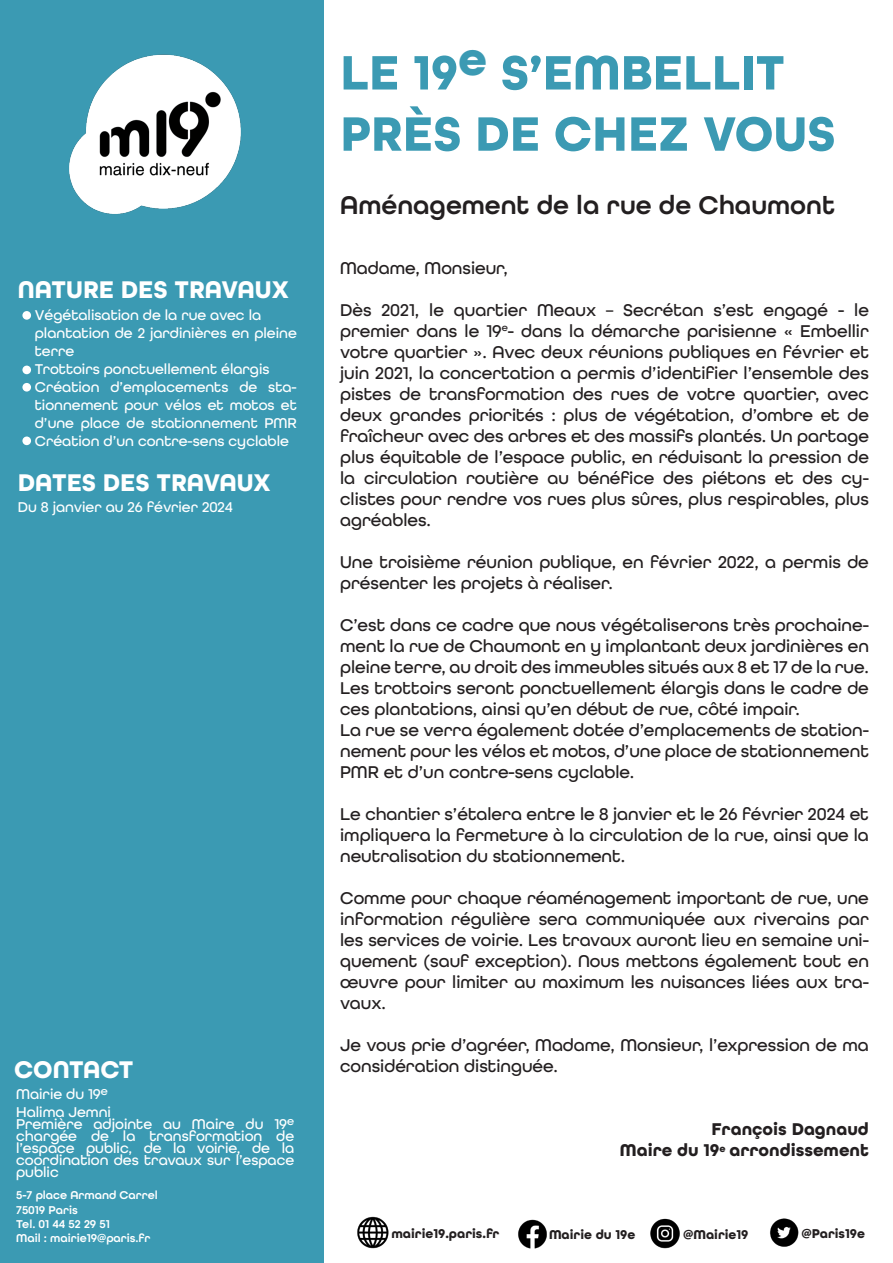
<style>
.page{position:relative;width:893px;height:1263px;background:#fff}
.page>*{position:absolute;margin:0;border:0;box-sizing:border-box;transform-origin:0 0}
.t1{font:700 51px/61.2px "All Round Gothic";color:#3b9ab3}
.t2{font:600 27px "All Round Gothic";color:#231f20}
.t3{font:700 25.5px "All Round Gothic";color:#fff}
.t4{font:500 18px/21px "All Round Gothic";color:#231f20;text-align:justify}
.t5{font:700 18px/21.6px "All Round Gothic";color:#231f20;text-align:right}
.t6{font:500 15px/18px "All Round Gothic";color:#fff}
.t7{font:700 13.5px "All Round Gothic";color:#231f20}
.t8{font:600 12px/14.4px "All Round Gothic";color:#fff}
</style>
<div class="page">
<div style="left:0;top:0;width:323px;height:1263px;background:#3b9ab3"></div>
<img style="left:69px;top:54px;width:172px;height:160px">
<div style="left:22px;top:311px;width:9px;height:9px;background:#fff;border-radius:50%"></div>
<div style="left:22px;top:366px;width:9px;height:8px;background:#fff;border-radius:50%"></div>
<div style="left:22px;top:383px;width:9px;height:9px;background:#fff;border-radius:50%"></div>
<div style="left:22px;top:436px;width:9px;height:9px;background:#fff;border-radius:50%"></div>
<img style="left:518px;top:1219px;width:29px;height:30px">
<img style="left:770px;top:1218px;width:29px;height:29px">
<img style="left:650px;top:1218px;width:30px;height:31px">
<img style="left:357px;top:1216px;width:32px;height:33px">
<h3 class="t3" style="left:18px;top:274px;width:272px">NATURE DES TRAVAUX</h3>
<p class="t6" style="left:35px;top:306px;width:263px">Végétalisation de la rue avec la plantation de 2 jardinières en pleine terre<br>Trottoirs ponctuellement élargis<br>Création d’emplacements de sta&shy;tionnement pour vélos et motos et d’une place de stationnement PMR<br>Création d’un contre-sens cyclable</p>
<h3 class="t3" style="left:18px;top:467px;width:254px">DATES DES TRAVAUX</h3>
<p class="t6" style="left:18px;top:498px;width:217px">Du 8 janvier au 26 février 2024</p>
<h3 class="t3" style="left:14px;top:1054px;width:121px">CONTACT</h3>
<p class="t6" style="left:16px;top:1085px;width:96px">Mairie du 19<sup>e<br></sup>Halima Jemni</p>
<p class="t6" style="left:16px;top:1118px;width:280px;line-height:12px;text-align:justify">Première adjointe au Maire du 19<sup>e </sup>chargée de la transformation de l’espace public, de la voirie, de la coordination des travaux sur l’espace public</p>
<p class="t8" style="left:16px;top:1188px;width:143px">5-7 place Armand Carrel<br>75019 Paris<br>Tel. 01 44 52 29 51<br>Mail : mairie19@paris.fr</p>
<h1 class="t1" style="left:340px;top:42px;width:497px">LE 19<sup>e</sup> S’EMBELLIT<br>PRÈS DE CHEZ VOUS</h1>
<h2 class="t2" style="left:340px;top:189px;width:496px">Aménagement de la rue de Chaumont</h2>
<p class="t4" style="left:340px;top:257px;width:169px">Madame, Monsieur,</p>
<p class="t4" style="left:340px;top:299px;width:530px">Dès 2021, le quartier Meaux – Secrétan s’est engagé - le premier dans le 19<sup>e</sup>- dans la démarche parisienne « Embellir votre quartier ». Avec deux réunions publiques en février et juin 2021, la concertation a permis d’identifier l’ensemble des pistes de transformation des rues de votre quartier, avec deux grandes priorités : plus de végétation, d’ombre et de fraîcheur avec des arbres et des massifs plantés. Un partage plus équitable de l’espace public, en réduisant la pression de la circulation routière au bénéfice des piétons et des cy&shy;clistes pour rendre vos rues plus sûres, plus respirables, plus agréables.</p>
<p class="t4" style="left:340px;top:551px;width:530px">Une troisième réunion publique, en février 2022, a permis de présenter les projets à réaliser.</p>
<p class="t4" style="left:340px;top:614px;width:530px;text-align:left">C’est dans ce cadre que nous végétaliserons très prochaine&shy;ment la rue de Chaumont en y implantant deux jardinières en pleine terre, au droit des immeubles situés aux 8 et 17 de la rue.<br>Les trottoirs seront ponctuellement élargis dans le cadre de ces plantations, ainsi qu’en début de rue, côté impair.<br>La rue se verra également dotée d’emplacements de station&shy;nement pour les vélos et motos, d’une place de stationnement PMR et d’un contre-sens cyclable.</p>
<p class="t4" style="left:340px;top:803px;width:530px">Le chantier s’étalera entre le 8 janvier et le 26 février 2024 et impliquera la fermeture à la circulation de la rue, ainsi que la neutralisation du stationnement.</p>
<p class="t4" style="left:340px;top:887px;width:530px">Comme pour chaque réaménagement important de rue, une information régulière sera communiquée aux riverains par les services de voirie. Les travaux auront lieu en semaine uni&shy;quement (sauf exception). Nous mettons également tout en œuvre pour limiter au maximum les nuisances liées aux tra&shy;vaux.</p>
<p class="t4" style="left:340px;top:1034px;width:530px">Je vous prie d’agréer, Madame, Monsieur, l’expression de ma considération distinguée.</p>
<p class="t5" style="left:620px;top:1118px;width:250px">François Dagnaud<br>Maire du 19<sup>e</sup> arrondissement</p>
<p class="t7" style="left:391px;top:1225px;width:109px">mairie19.paris.fr</p>
<p class="t7" style="left:549px;top:1226px;width:88px">Mairie du 19e</p>
<p class="t7" style="left:683px;top:1226px;width:67px">@Mairie19</p>
<p class="t7" style="left:801px;top:1225px;width:65px">@Paris19e</p>
</div>
